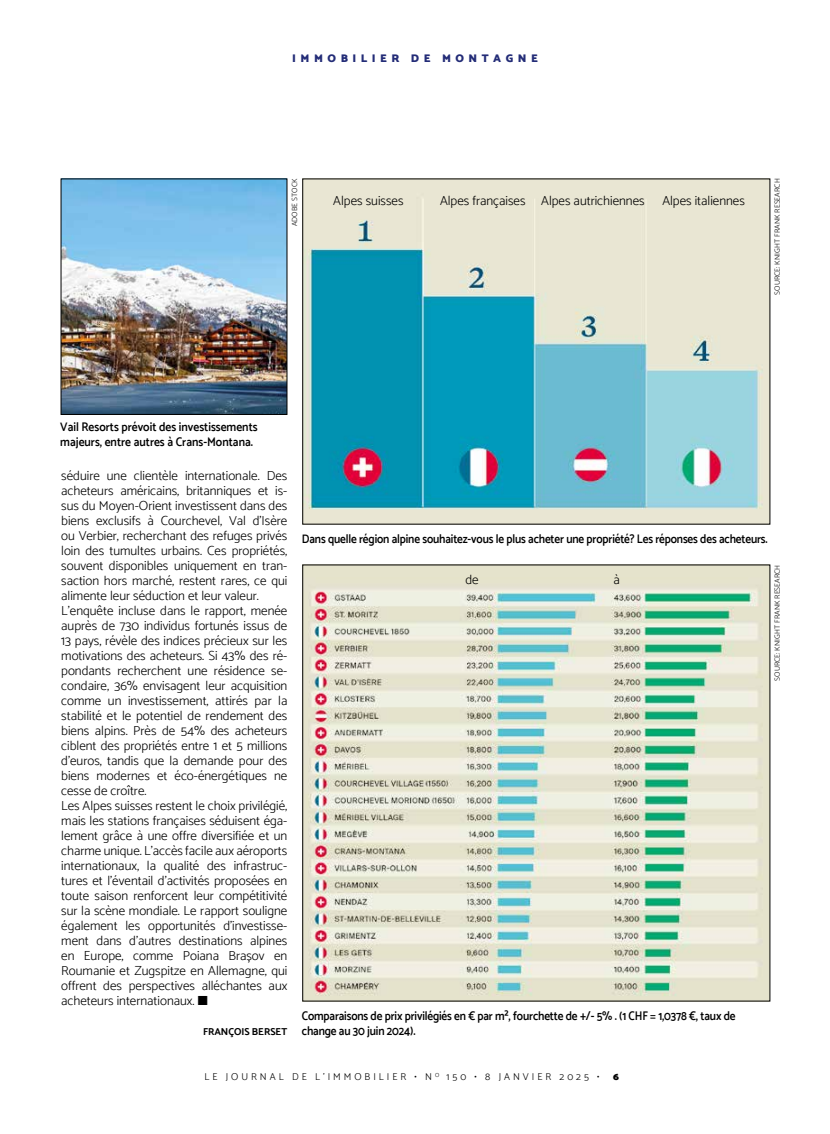
<style>
.page{position:relative;width:830px;height:1134px;background:#fff}
.page>*{position:absolute;margin:0;border:0;box-sizing:border-box;transform-origin:0 0}
.t1{font:300 13.12px/15px "Catamaran";color:#000}
.t2{font:600 12.5px/15px "Catamaran";letter-spacing:-.01em;color:#000;scale:.9 1}
.t3{font:600 12.5px/15px "Catamaran";letter-spacing:-.01em;color:#000;scale:.92 1}
.t4{font:900 11.25px "Catamaran";letter-spacing:.4em;color:#232c77}
.t5{font:300 10px "Catamaran";letter-spacing:.3em;color:#000}
.t6{font:700 10px "Catamaran";color:#000}
.t7{font:900 10px "Catamaran";color:#000}
.t8{font:300 7.5px "Catamaran";letter-spacing:.01em;color:#000}
</style>
<div class="page">
<img style="left:304px;top:181px;width:463px;height:341px">
<img style="left:63px;top:181px;width:222px;height:232px">
<div style="left:61px;top:179px;width:226px;height:236px;border:1px solid #000"></div>
<img style="left:304px;top:567px;width:463px;height:432px">
<p class="t4" style="left:292px;top:51px;width:247px">IMMOBILIER DE MONTAGNE</p>
<p class="t8" style="left:290px;top:226px;width:49px;rotate:-90deg">ADOBE STOCK</p>
<p class="t1" style="left:333px;top:193px;width:72px">Alpes suisses</p>
<p class="t1" style="left:440px;top:193px;width:206px">Alpes françaises Alpes autrichiennes</p>
<p class="t1" style="left:662px;top:193px;width:84px">Alpes italiennes</p>
<p class="t8" style="left:772px;top:295px;width:118px;rotate:-90deg">SOURCE: KNIGHT FRANK RESEARCH</p>
<p class="t3" style="left:60px;top:420px;width:216px">Vail Resorts prévoit des investissements majeurs, entre autres à Crans-Montana.</p>
<p class="t1" style="left:61px;top:468px;width:227px">séduire une clientèle internationale. Des acheteurs américains, britanniques et is&shy;sus du Moyen-Orient investissent dans des biens exclusifs à Courchevel, Val d’Isère ou Verbier, recherchant des refuges privés loin des tumultes urbains. Ces propriétés, souvent disponibles uniquement en tran&shy;saction hors marché, restent rares, ce qui alimente leur séduction et leur valeur.<br>L’enquête incluse dans le rapport, menée auprès de 730 individus fortunés issus de 13 pays, révèle des indices précieux sur les motivations des acheteurs. Si 43% des ré&shy;pondants recherchent une résidence se&shy;condaire, 36% envisagent leur acquisition comme un investissement, attirés par la stabilité et le potentiel de rendement des biens alpins. Près de 54% des acheteurs ciblent des propriétés entre 1 et 5 millions d’euros, tandis que la demande pour des biens modernes et éco-énergétiques ne cesse de croître.<br>Les Alpes suisses restent le choix privilégié, mais les stations françaises séduisent éga&shy;lement grâce à une offre diversifiée et un charme unique. L’accès facile aux aéroports internationaux, la qualité des infrastruc&shy;tures et l’éventail d’activités proposées en toute saison renforcent leur compétitivité sur la scène mondiale. Le rapport souligne également les opportunités d'investisse&shy;ment dans d'autres destinations alpines en Europe, comme Poiana Brașov en Roumanie et Zugspitze en Allemagne, qui offrent des perspectives alléchantes aux acheteurs internationaux. ■</p>
<p class="t6" style="left:203px;top:1026px;width:86px">FRANÇOIS BERSET</p>
<p class="t2" style="left:302px;top:531px;width:519px">Dans quelle région alpine souhaitez-vous le plus acheter une propriété? Les réponses des acheteurs.</p>
<p class="t1" style="left:465px;top:572px;width:15px">de</p>
<p class="t1" style="left:613px;top:572px;width:8px">à</p>
<p class="t8" style="left:772px;top:681px;width:118px;rotate:-90deg">SOURCE: KNIGHT FRANK RESEARCH</p>
<p class="t2" style="left:302px;top:1008px;width:483px">Comparaisons de prix privilégiés en € par m², fourchette de +/- 5% . (1 CHF = 1,0378 €, taux de change au 30 juin 2024).</p>
<p class="t5" style="left:204px;top:1071px;width:396px">LE JOURNAL DE L’IMMOBILIER • N <sup>O</sup> 150 • 8 JANVIER 2025 •</p>
<p class="t7" style="left:613px;top:1071px;width:7px">6</p>
</div>
